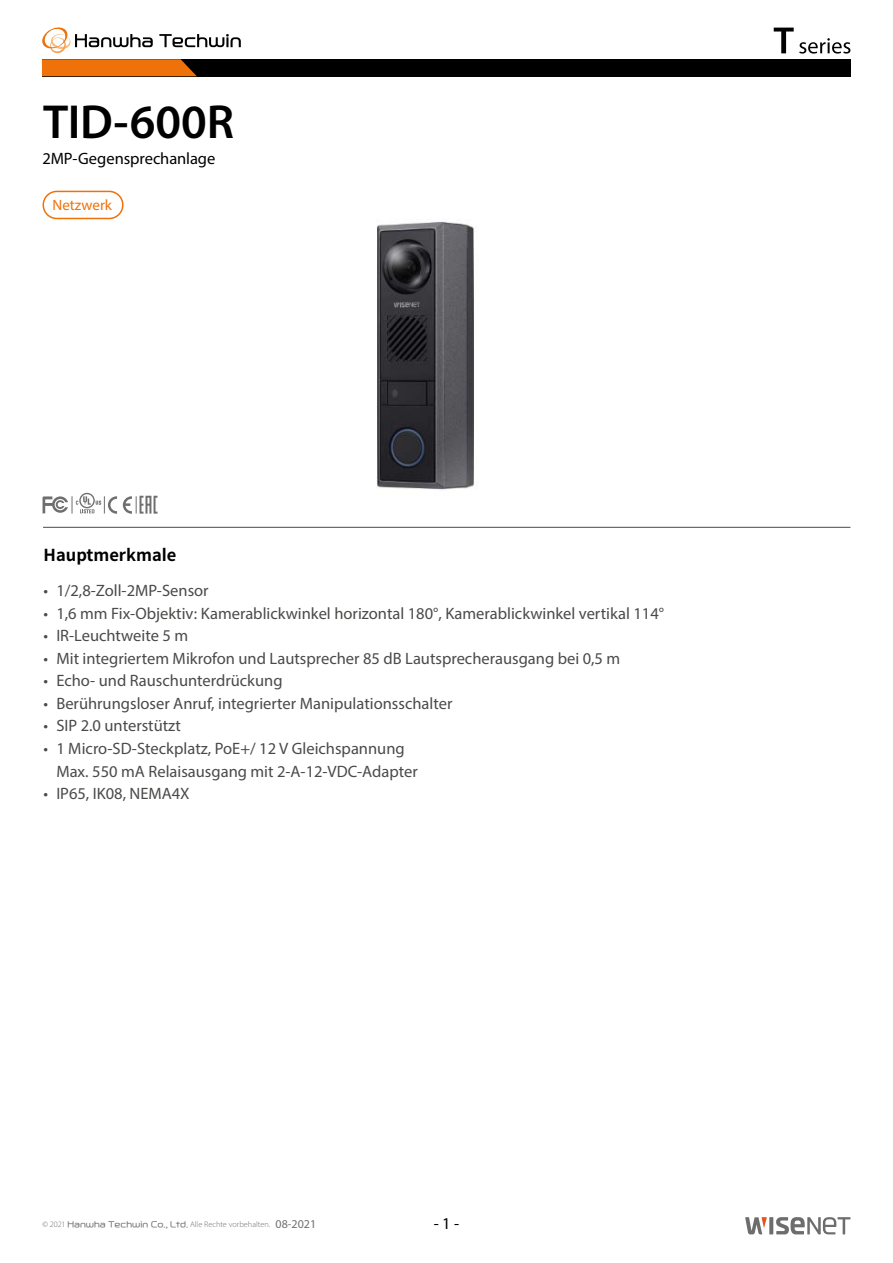
<style>
.page{position:relative;width:893px;height:1263px;background:#fff}
.page>*{position:absolute;margin:0;border:0;box-sizing:border-box;transform-origin:0 0}
.t1{font:600 48px "Myriad Pro";letter-spacing:-.005em;color:#000}
.t2{font:16.5px/22.5px "Myriad Pro";color:#4a4a49}
.t3{font:16.5px "Myriad Pro";letter-spacing:-.005em;color:#000}
.t4{font:700 16.5px "Spoqa Han Sans Neo";color:#000}
.t5{font:15px "Myriad Pro";color:#ee7209}
.t6{font:300 8.25px "Myriad Pro";color:#706f6f}
.s1{font-family:"Hanwha L";font-weight:400}
.s2{font-weight:400;font-size:12px}
</style>
<div class="page">
<svg style="left:769px;top:1217px;width:4px;height:17px"></svg>
<svg style="left:776px;top:1217px;width:74px;height:17px"></svg>
<svg style="left:745px;top:1217px;width:22px;height:17px"></svg>
<div style="left:42px;top:59px;width:808px;height:17px;background:#000"></div>
<svg style="left:41px;top:27px;width:200px;height:49px"></svg>
<hr style="left:43px;top:527px;width:807px;height:1px;background:#4a4a49">
<img style="left:377px;top:221px;width:97px;height:269px">
<svg style="left:42px;top:493px;width:75px;height:21px"></svg>
<svg style="left:123px;top:496px;width:35px;height:18px"></svg>
<div style="left:43px;top:191px;width:81px;height:28px;border:2px solid #ee7209;border-radius:14px"></div>
<svg style="left:774px;top:28px;width:76px;height:26px"></svg>
<h1 class="t1" style="left:43px;top:91px;width:193px">TID-600R</h1>
<p class="t3" style="left:43px;top:149px;width:174px">2MP-Gegensprechanlage</p>
<p class="t5" style="left:52px;top:195px;width:61px">Netzwerk</p>
<p class="t4" style="left:44px;top:543px;width:134px">Hauptmerkmale</p>
<p class="t2" style="left:44px;top:579px;width:167px">• 1/2,8-Zoll-2MP-Sensor</p>
<p class="t2" style="left:44px;top:602px;width:622px">• 1,6 mm Fix-Objektiv: Kamerablickwinkel horizontal 180°, Kamerablickwinkel vertikal 114°</p>
<p class="t2" style="left:44px;top:624px;width:146px">• IR-Leuchtweite 5 m</p>
<p class="t2" style="left:44px;top:647px;width:578px">• Mit integriertem Mikrofon und Lautsprecher 85 dB Lautsprecherausgang bei 0,5 m</p>
<p class="t2" style="left:44px;top:669px;width:240px">• Echo- und Rauschunterdrückung</p>
<p class="t2" style="left:44px;top:692px;width:410px">• Berührungsloser Anruf, integrierter Manipulationsschalter</p>
<p class="t2" style="left:44px;top:714px;width:139px">• SIP 2.0 unterstützt</p>
<p class="t2" style="left:56px;top:737px;width:363px;text-indent:-13px">• 1 Micro-SD-Steckplatz, PoE+/ 12 V Gleichspannung<br>Max. 550 mA Relaisausgang mit 2-A-12-VDC-Adapter</p>
<p class="t2" style="left:44px;top:782px;width:148px">• IP65, IK08, NEMA4X</p>
<p class="t6" style="left:43px;top:1219px;width:275px">© 2021 <span class="s1">Hanwha Techwin Co., Ltd.</span> Alle Rechte vorbehalten. <span class="s2">08-2021</span></p>
<p class="t3" style="left:434px;top:1213px;width:27px">- 1 -</p>
</div>
